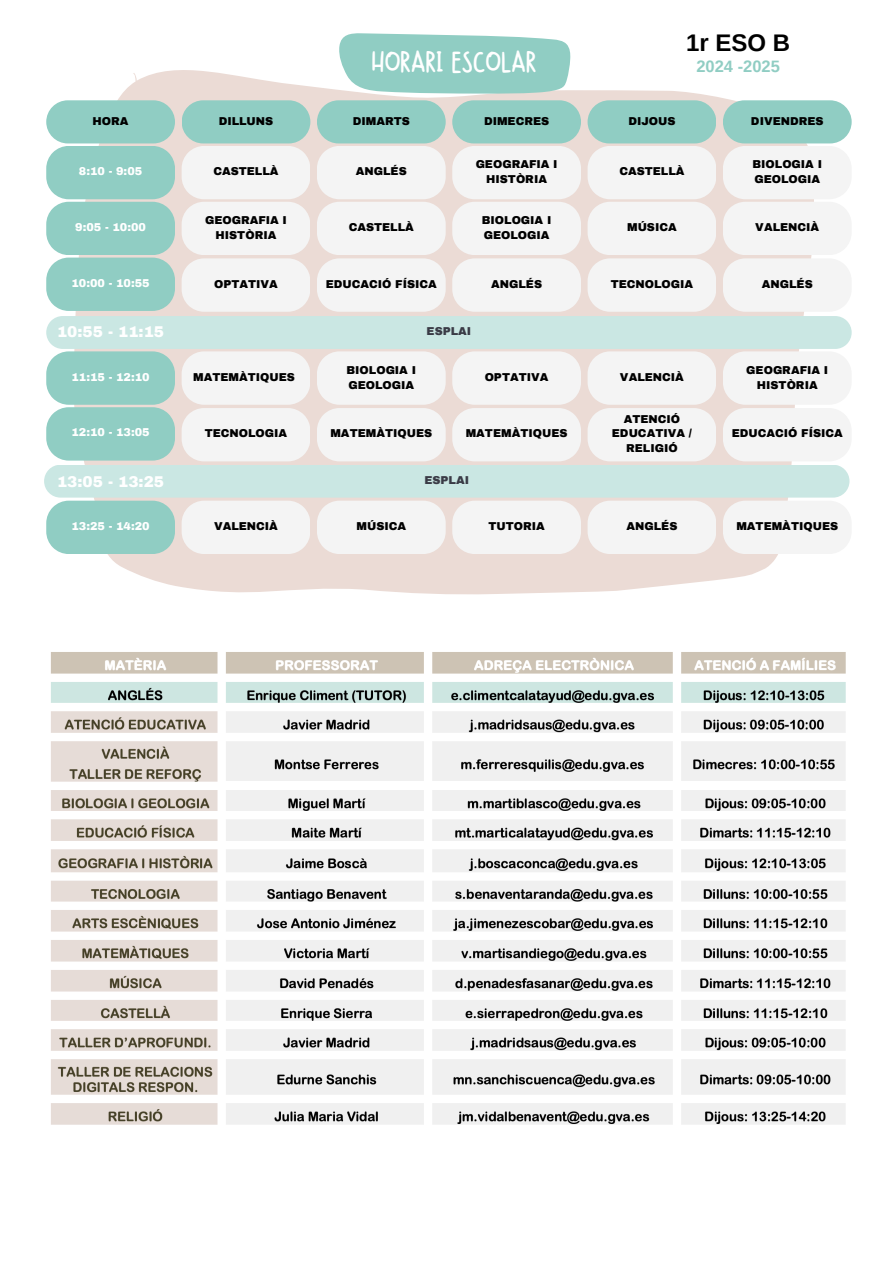
<style>
.page{position:relative;width:894px;height:1264px;background:#fff}
.page>*{position:absolute;margin:0;border:0;box-sizing:border-box;transform-origin:0 0}
.t1{font:31.35px "Canda Tawa";letter-spacing:.005em;color:#fff}
.t2{font:700 24px "Arimo";color:#000}
.t3{font:700 16.5px "Arimo";color:#90cdc3}
.t4{font:900 15.3px "Archivo";color:#fff}
.t5{font:900 11.1px/14.7px "Archivo";color:#000;text-align:center}
.t6{font:900 11.1px "Archivo";color:#fff}
.t7{font:900 11.1px "Archivo";color:#3a3b46}
</style>
<div class="page">
<svg style="left:73px;top:58px;width:742px;height:537px;fill:#ebdbd5"></svg>
<svg style="left:338px;top:33px;width:232px;height:61px;background:#9bd1c8"></svg>
<div style="left:46px;top:100px;width:129px;height:43px;background:#90cdc3;border-radius:22px"></div>
<div style="left:181px;top:100px;width:129px;height:43px;background:#90cdc3;border-radius:22px"></div>
<div style="left:317px;top:100px;width:128px;height:43px;background:#90cdc3;border-radius:22px"></div>
<div style="left:452px;top:100px;width:129px;height:43px;background:#90cdc3;border-radius:22px"></div>
<div style="left:587px;top:100px;width:129px;height:43px;background:#90cdc3;border-radius:22px"></div>
<div style="left:722px;top:100px;width:129px;height:43px;background:#90cdc3;border-radius:22px"></div>
<svg style="left:46px;top:146px;width:805px;height:315px"></svg>
<div style="left:44px;top:464px;width:805px;height:33px;background:#cae7e3;border-radius:16px"></div>
<svg style="left:46px;top:500px;width:129px;height:54px;background:#97cfc5"></svg>
<svg style="left:181px;top:500px;width:129px;height:54px"></svg>
<svg style="left:317px;top:500px;width:128px;height:54px"></svg>
<svg style="left:452px;top:500px;width:128px;height:54px"></svg>
<svg style="left:587px;top:500px;width:129px;height:54px"></svg>
<svg style="left:722px;top:500px;width:129px;height:54px"></svg>
<img style="left:51px;top:652px;width:795px;height:473px">
<h1 class="t1" style="left:372px;top:45px;width:166px">HORARI ESCOLAR</h1>
<h2 class="t2" style="left:686px;top:29px;width:106px">1r ESO B</h2>
<h3 class="t3" style="left:696px;top:57px;width:85px">2024 -2025</h3>
<p class="t5" style="left:93px;top:114px;width:37px">HORA</p>
<p class="t5" style="left:219px;top:114px;width:56px">DILLUNS</p>
<p class="t5" style="left:352px;top:114px;width:59px">DIMARTS</p>
<p class="t5" style="left:484px;top:114px;width:67px">DIMECRES</p>
<p class="t5" style="left:628px;top:114px;width:49px">DIJOUS</p>
<p class="t5" style="left:750px;top:114px;width:74px">DIVENDRES</p>
<p class="t6" style="left:79px;top:165px;width:65px">8:10 - 9:05</p>
<p class="t5" style="left:213px;top:164px;width:67px">CASTELLÀ</p>
<p class="t5" style="left:356px;top:164px;width:52px">ANGLÉS</p>
<p class="t5" style="left:475px;top:157px;width:83px">GEOGRAFIA I<br>HISTÒRIA</p>
<p class="t5" style="left:619px;top:164px;width:67px">CASTELLÀ</p>
<p class="t5" style="left:752px;top:157px;width:71px;text-align:left">BIOLOGIA I<br>GEOLOGIA</p>
<p class="t6" style="left:75px;top:221px;width:72px">9:05 - 10:00</p>
<p class="t5" style="left:205px;top:213px;width:83px">GEOGRAFIA I<br>HISTÒRIA</p>
<p class="t5" style="left:348px;top:220px;width:67px">CASTELLÀ</p>
<p class="t5" style="left:481px;top:213px;width:71px;text-align:left">BIOLOGIA I<br>GEOLOGIA</p>
<p class="t5" style="left:627px;top:220px;width:51px">MÚSICA</p>
<p class="t5" style="left:755px;top:220px;width:65px">VALENCIÀ</p>
<p class="t6" style="left:71px;top:277px;width:80px">10:00 - 10:55</p>
<p class="t5" style="left:214px;top:276px;width:65px">OPTATIVA</p>
<p class="t5" style="left:325px;top:276px;width:113px">EDUCACIÓ FÍSICA</p>
<p class="t5" style="left:491px;top:276px;width:52px">ANGLÉS</p>
<p class="t5" style="left:610px;top:276px;width:84px">TECNOLOGIA</p>
<p class="t5" style="left:761px;top:276px;width:52px">ANGLÉS</p>
<p class="t7" style="left:426px;top:325px;width:46px">ESPLAI</p>
<p class="t6" style="left:71px;top:371px;width:80px">11:15 - 12:10</p>
<p class="t5" style="left:193px;top:369px;width:103px">MATEMÀTIQUES</p>
<p class="t5" style="left:346px;top:363px;width:71px;text-align:left">BIOLOGIA I<br>GEOLOGIA</p>
<p class="t5" style="left:484px;top:369px;width:65px">OPTATIVA</p>
<p class="t5" style="left:619px;top:369px;width:65px">VALENCIÀ</p>
<p class="t5" style="left:746px;top:363px;width:83px">GEOGRAFIA I<br>HISTÒRIA</p>
<p class="t6" style="left:71px;top:427px;width:80px">12:10 - 13:05</p>
<p class="t5" style="left:205px;top:426px;width:84px">TECNOLOGIA</p>
<p class="t5" style="left:330px;top:426px;width:103px">MATEMÀTIQUES</p>
<p class="t5" style="left:465px;top:426px;width:103px">MATEMÀTIQUES</p>
<h3 class="t4" style="left:57px;top:323px;width:109px">10:55 - 11:15</h3>
<p class="t5" style="left:611px;top:411px;width:82px">ATENCIÓ<br>EDUCATIVA /<br>RELIGIÓ</p>
<p class="t5" style="left:731px;top:426px;width:113px">EDUCACIÓ FÍSICA</p>
<h3 class="t4" style="left:57px;top:473px;width:109px">13:05 - 13:25</h3>
<p class="t7" style="left:424px;top:474px;width:46px">ESPLAI</p>
<p class="t6" style="left:71px;top:520px;width:80px">13:25 - 14:20</p>
<p class="t5" style="left:214px;top:519px;width:65px">VALENCIÀ</p>
<p class="t5" style="left:356px;top:519px;width:51px">MÚSICA</p>
<p class="t5" style="left:488px;top:519px;width:58px">TUTORIA</p>
<p class="t5" style="left:626px;top:519px;width:52px">ANGLÉS</p>
<p class="t5" style="left:736px;top:519px;width:103px">MATEMÀTIQUES</p>
</div>
